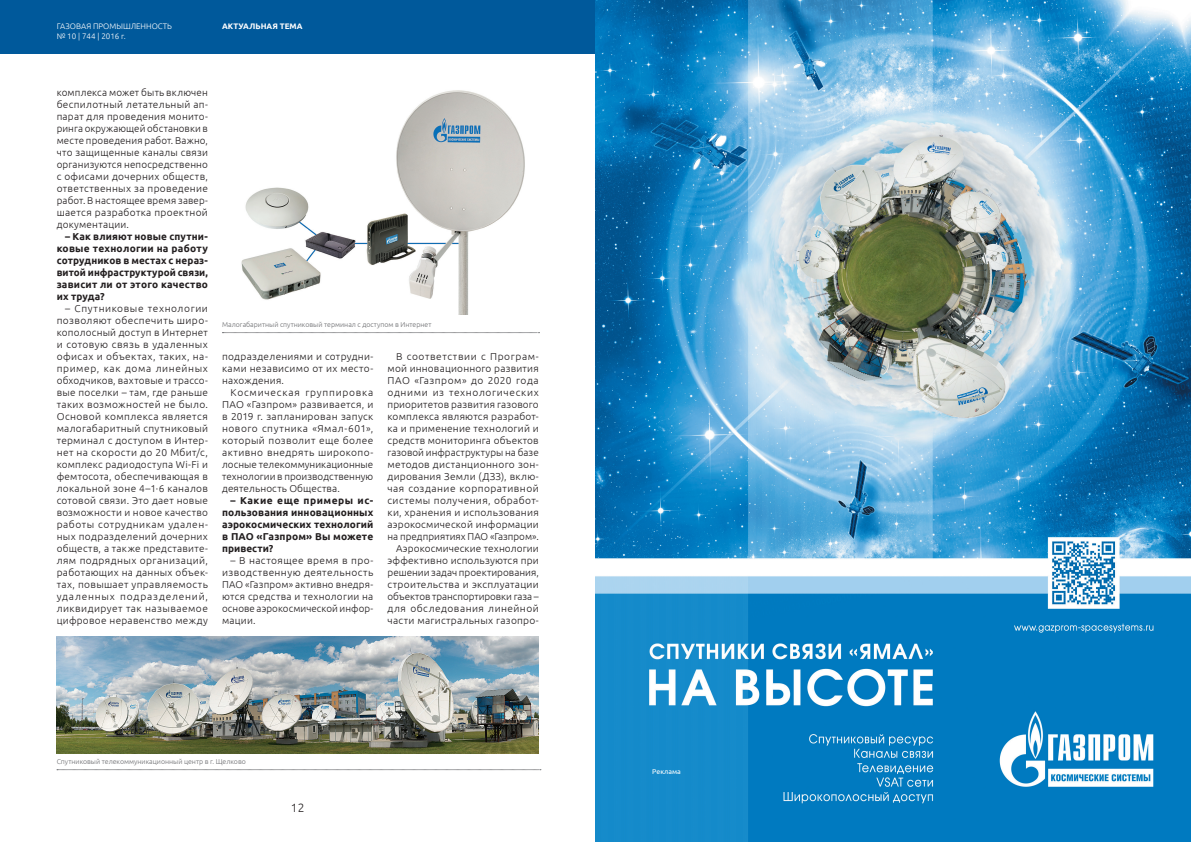
<style>
.page{position:relative;width:1191px;height:842px;background:#fff}
.page>*{position:absolute;margin:0;border:0;box-sizing:border-box;transform-origin:0 0}
.t1{font:300 12px "Ubuntu";color:#231f20}
.text-main{font:300 10px/12px "Ubuntu";letter-spacing:.02em;color:#231f20;text-align:justify}
.text-main-2{font:700 10px/12px "Ubuntu";letter-spacing:.01em;color:#231f20;text-align:justify}
.t2{font:300 8px/9.6px "Ubuntu";color:#fff}
.t3{font:700 8px "Ubuntu";color:#fff}
.podpis_foto{font:300 7px "Ubuntu";color:#6c6d70}
.t4{font:7px "Ubuntu";color:#fff}
</style>
<div class="page">
<div style="left:0;top:0;width:595px;height:54px;background:#00599b"></div>
<img style="left:241px;top:90px;width:284px;height:224px">
<svg style="left:222px;top:332px;width:317px;height:1px"></svg>
<img style="left:57px;top:636px;width:482px;height:117px">
<svg style="left:57px;top:769px;width:484px;height:1px"></svg>
<img style="left:595px;top:0;width:596px;height:842px">
<p class="t2" style="left:57px;top:21px;width:117px">ГАЗОВАЯ ПРОМЫШЛЕННОСТЬ № 10 | 744 | 2016 г.</p>
<p class="t3" style="left:222px;top:21px;width:82px">АКТУАЛЬНАЯ ТЕМА</p>
<p class="text-main" style="left:57px;top:86px;width:153px">комплекса может быть включен беспилотный летательный ап&shy;парат для проведения монито&shy;ринга окружающей обстановки в месте проведения работ. Важно, что защищенные каналы связи организуются непосредственно с офисами дочерних обществ, ответственных за проведение работ. В настоящее время завер&shy;шается разработка проектной документации.</p>
<p class="text-main-2" style="left:57px;top:230px;width:153px;text-indent:9px">– Как влияют новые спутни&shy;ковые технологии на работу сотрудников в местах с нераз&shy;витой инфраструктурой связи, зависит ли от этого качество их труда?</p>
<p class="text-main" style="left:57px;top:302px;width:153px;text-indent:9px">– Спутниковые технологии позволяют обеспечить широ&shy;кополосный доступ в Интернет и сотовую связь в удаленных офисах и объектах, таких, на&shy;пример, как дома линейных обходчиков, вахтовые и трассо&shy;вые поселки – там, где раньше таких возможностей не было.<br>Основой комплекса является малогабаритный спутниковый терминал с доступом в Интер&shy;нет на скорости до 20 Мбит/с, комплекс радиодоступа Wi-Fi и фемтосота, обеспечивающая в локальной зоне 4–1·6 каналов сотовой связи. Это дает новые возможности и новое качество работы сотрудникам удален&shy;ных подразделений дочерних обществ, а также представите&shy;лям подрядных организаций, работающих на данных объек&shy;тах, повышает управляемость удаленных подразделений, ликвидирует так называемое цифровое неравенство между</p>
<p class="podpis_foto" style="left:222px;top:320px;width:211px">Малогабаритный спутниковый терминал с доступом в Интернет</p>
<p class="text-main" style="left:387px;top:350px;width:153px;text-indent:9px">В соответствии с Програм&shy;мой инновационного развития ПАО «Газпром» до 2020 года одними из технологических приоритетов развития газового комплекса являются разработ&shy;ка и применение технологий и средств мониторинга объектов газовой инфраструктуры на базе методов дистанционного зон&shy;дирования Земли (ДЗЗ), вклю&shy;чая создание корпоративной системы получения, обработ&shy;ки, хранения и использования аэрокосмической информации на предприятиях ПАО «Газпром».</p>
<p class="text-main" style="left:387px;top:542px;width:153px;text-indent:9px">Аэрокосмические технологии эффективно используются при решении задач проектирования, строительства и эксплуатации объектов транспортировки газа – для обследования линейной части магистральных газопро-</p>
<p class="text-main" style="left:222px;top:350px;width:153px">подразделениями и сотрудни&shy;ками независимо от их место&shy;нахождения.</p>
<p class="text-main" style="left:222px;top:386px;width:153px;text-indent:9px">Космическая группировка ПАО «Газпром» развивается, и в 2019 г. запланирован запуск нового спутника «Ямал-601», который позволит еще более активно внедрять широкопо&shy;лосные телекоммуникационные технологии в производственную деятельность Общества.</p>
<p class="text-main-2" style="left:222px;top:494px;width:153px;text-indent:9px">– Какие еще примеры ис&shy;пользования инновационных аэрокосмических технологий в ПАО «Газпром» Вы можете привести?</p>
<p class="text-main" style="left:222px;top:554px;width:153px;text-indent:9px">– В настоящее время в про&shy;изводственную деятельность ПАО «Газпром» активно внедря&shy;ются средства и технологии на основе аэрокосмической инфор&shy;мации.</p>
<p class="podpis_foto" style="left:57px;top:757px;width:191px">Спутниковый телекоммуникационный центр в г. Щелково</p>
<p class="t1" style="left:291px;top:801px;width:15px">12</p>
<p class="t4" style="left:652px;top:767px;width:30px">Реклама</p>
</div>
